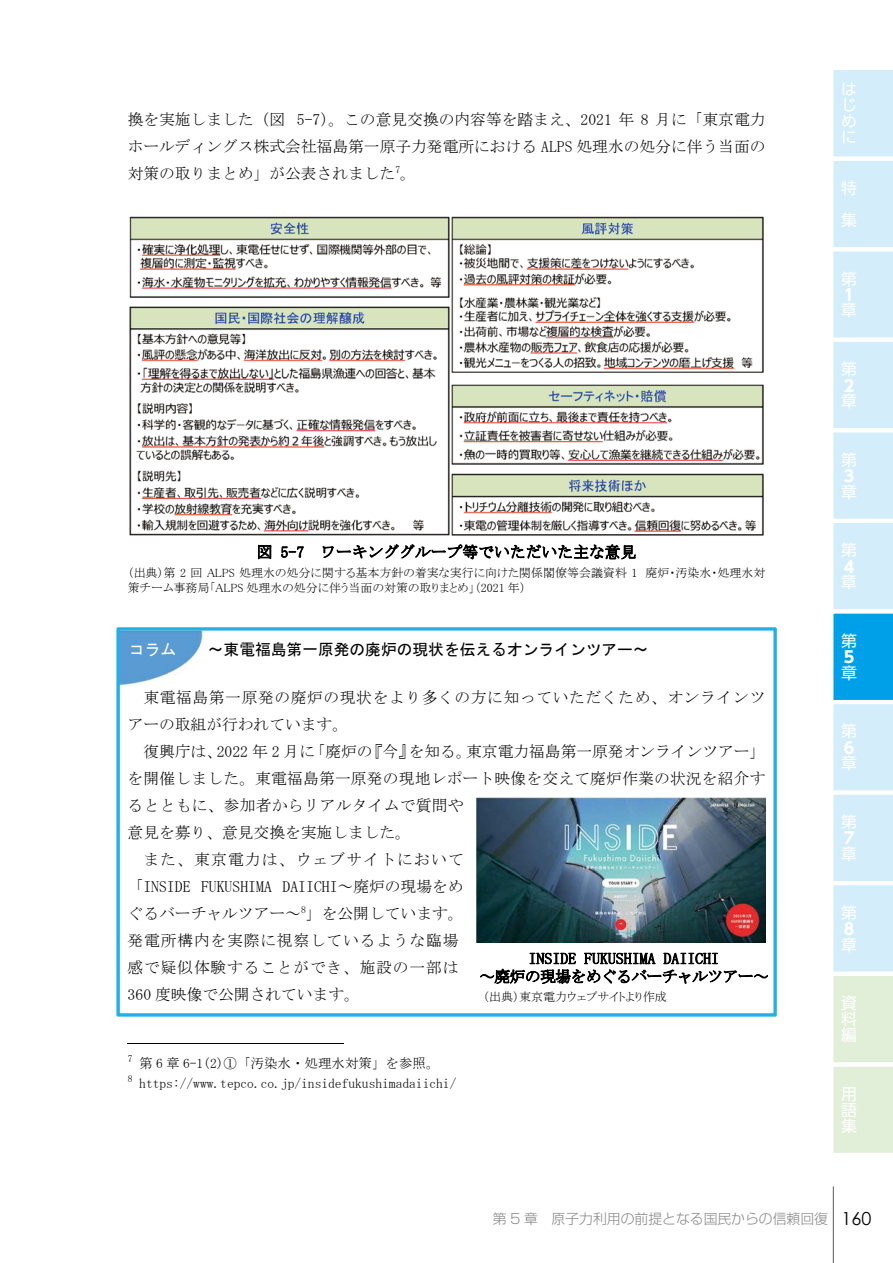
<style>
.page{position:relative;width:893px;height:1263px;background:#fff}
.page>*{position:absolute;margin:0;border:0;box-sizing:border-box;transform-origin:0 0}
.t1{font:15.9px/15.9px "UD Shin Go Pro";color:#fff;text-align:justify}
.t2{font:700 15.9px "UD Shin Go Pro";color:#fff}
.t3{font:15.75px/27px "MS Mincho";letter-spacing:.005em;color:#000;text-align:justify}
.t4{font:15.75px/27px "MS Mincho";letter-spacing:.04em;color:#000}
.t5{font:15.75px "MS Mincho";letter-spacing:.05em;color:#000}
.t6{font:15.75px "MS Gothic";color:#000}
.t7{font:15.75px "MS Mincho";letter-spacing:.075em;color:#000}
.t8{font:15.75px "MS Gothic";color:#fff}
.t9{font:300 13.8px "Shin Go Pro";color:#898989}
.t10{font:13.5px/20.4px "MS Mincho";color:#000}
.t11{font:12px/15px "MS P Mincho";color:#000}
.s1{font-family:"Century Gothic";font-weight:400;font-size:18px;color:#000}
</style>
<div class="page">
<hr style="left:128px;top:1043px;width:216px;height:1px;background:#000">
<img style="left:129px;top:216px;width:635px;height:320px">
<svg style="left:116px;top:627px;width:661px;height:390px"></svg>
<img style="left:477px;top:797px;width:289px;height:145px">
<hr style="left:833px;top:1186px;width:1px;height:77px;background:#585959">
<svg style="left:833px;top:70px;width:60px;height:1083px;background:#c8e8f4"></svg>
<p class="t3" style="left:128px;top:106px;width:639px">換を実施しました（図 5-7）。この意見交換の内容等を踏まえ、2021 年 8 月に「東京電力ホールディングス株式会社福島第一原子力発電所における ALPS 処理水の処分に伴う当面の対策の取りまとめ」が公表されました<sup>7</sup>。</p>
<p class="t3" style="left:257px;top:538px;width:381px">図 5-7 ワーキンググループ等でいただいた主な意見</p>
<p class="t11" style="left:128px;top:565px;width:639px">（出典）第 2 回 ALPS 処理水の処分に関する基本方針の着実な実行に向けた関係閣僚等会議資料 1 廃炉・汚染水・処理水対策チーム事務局「ALPS 処理水の処分に伴う当面の対策の取りまとめ」（2021 年）</p>
<p class="t8" style="left:129px;top:641px;width:49px">コラム</p>
<p class="t6" style="left:208px;top:641px;width:442px">～東電福島第一原発の廃炉の現状を伝えるオンラインツアー～</p>
<p class="t4" style="left:128px;top:684px;width:639px;text-indent:16px">東電福島第一原発の廃炉の現状をより多くの方に知っていただくため、オンラインツアーの取組が行われています。</p>
<p class="t3" style="left:143px;top:738px;width:623px">復興庁は、2022 年 2 月に「廃炉の『今』を知る。東京電力福島第一原発オンラインツアー」</p>
<p class="t3" style="left:128px;top:765px;width:639px">を開催しました。東電福島第一原発の現地レポート映像を交えて廃炉作業の状況を紹介す</p>
<p class="t3" style="left:128px;top:792px;width:337px">るとともに、参加者からリアルタイムで質問や</p>
<p class="t3" style="left:128px;top:819px;width:285px">意見を募り、意見交換を実施しました。</p>
<p class="t7" style="left:143px;top:851px;width:322px">また、東京電力は、ウェブサイトにおいて</p>
<p class="t3" style="left:128px;top:873px;width:337px">「INSIDE FUKUSHIMA DAIICHI～廃炉の現場をめ</p>
<p class="t3" style="left:128px;top:900px;width:337px">ぐるバーチャルツアー～<sup>8</sup>」を公開しています。</p>
<p class="t5" style="left:128px;top:932px;width:332px">発電所構内を実際に視察しているような臨場</p>
<p class="t5" style="left:128px;top:959px;width:332px">感で疑似体験することができ、施設の一部は</p>
<p class="t3" style="left:128px;top:981px;width:234px">360 度映像で公開されています。</p>
<p class="t3" style="left:479px;top:949px;width:291px;line-height:18px;text-align:center">INSIDE FUKUSHIMA DAIICHI<br>～廃炉の現場をめぐるバーチャルツアー～</p>
<p class="t11" style="left:483px;top:989px;width:185px">（出典）東京電力ウェブサイトより作成</p>
<p class="t10" style="left:128px;top:1052px;width:330px"><sup>7</sup> 第 6 章 6-1(2)①「汚染水・処理水対策」を参照。<br><sup>8</sup> https://www.tepco.co.jp/insidefukushimadaiichi/</p>
<p class="t1" style="left:841px;top:81px;width:16px">はじめに</p>
<p class="t1" style="left:841px;top:172px;width:17px;line-height:32px">特集</p>
<p class="t1" style="left:841px;top:270px;width:17px">第</p>
<p class="t2" style="left:841px;top:282px;width:11px">１</p>
<p class="t1" style="left:841px;top:302px;width:17px">章</p>
<p class="t1" style="left:841px;top:361px;width:17px">第</p>
<p class="t2" style="left:841px;top:373px;width:14px">２</p>
<p class="t1" style="left:841px;top:393px;width:17px">章</p>
<p class="t1" style="left:841px;top:451px;width:17px">第</p>
<p class="t2" style="left:841px;top:463px;width:14px">３</p>
<p class="t1" style="left:841px;top:483px;width:17px">章</p>
<p class="t1" style="left:841px;top:542px;width:17px">第</p>
<p class="t2" style="left:841px;top:554px;width:14px">４</p>
<p class="t1" style="left:841px;top:574px;width:17px">章</p>
<p class="t1" style="left:841px;top:632px;width:17px">第</p>
<p class="t2" style="left:841px;top:644px;width:14px">５</p>
<p class="t1" style="left:841px;top:664px;width:17px">章</p>
<p class="t1" style="left:841px;top:723px;width:17px">第</p>
<p class="t2" style="left:841px;top:735px;width:14px">６</p>
<p class="t1" style="left:841px;top:755px;width:17px">章</p>
<p class="t1" style="left:841px;top:814px;width:17px">第</p>
<p class="t2" style="left:841px;top:825px;width:14px">７</p>
<p class="t1" style="left:841px;top:845px;width:17px">章</p>
<p class="t1" style="left:841px;top:904px;width:17px">第</p>
<p class="t2" style="left:841px;top:916px;width:14px">８</p>
<p class="t1" style="left:841px;top:936px;width:17px">章</p>
<p class="t1" style="left:841px;top:995px;width:17px">資料編</p>
<p class="t1" style="left:841px;top:1085px;width:17px">用語集</p>
<p class="t9" style="left:493px;top:1208px;width:380px">第 5 章　原子力利用の前提となる国民からの信頼回復 <span class="s1">160</span></p>
</div>
